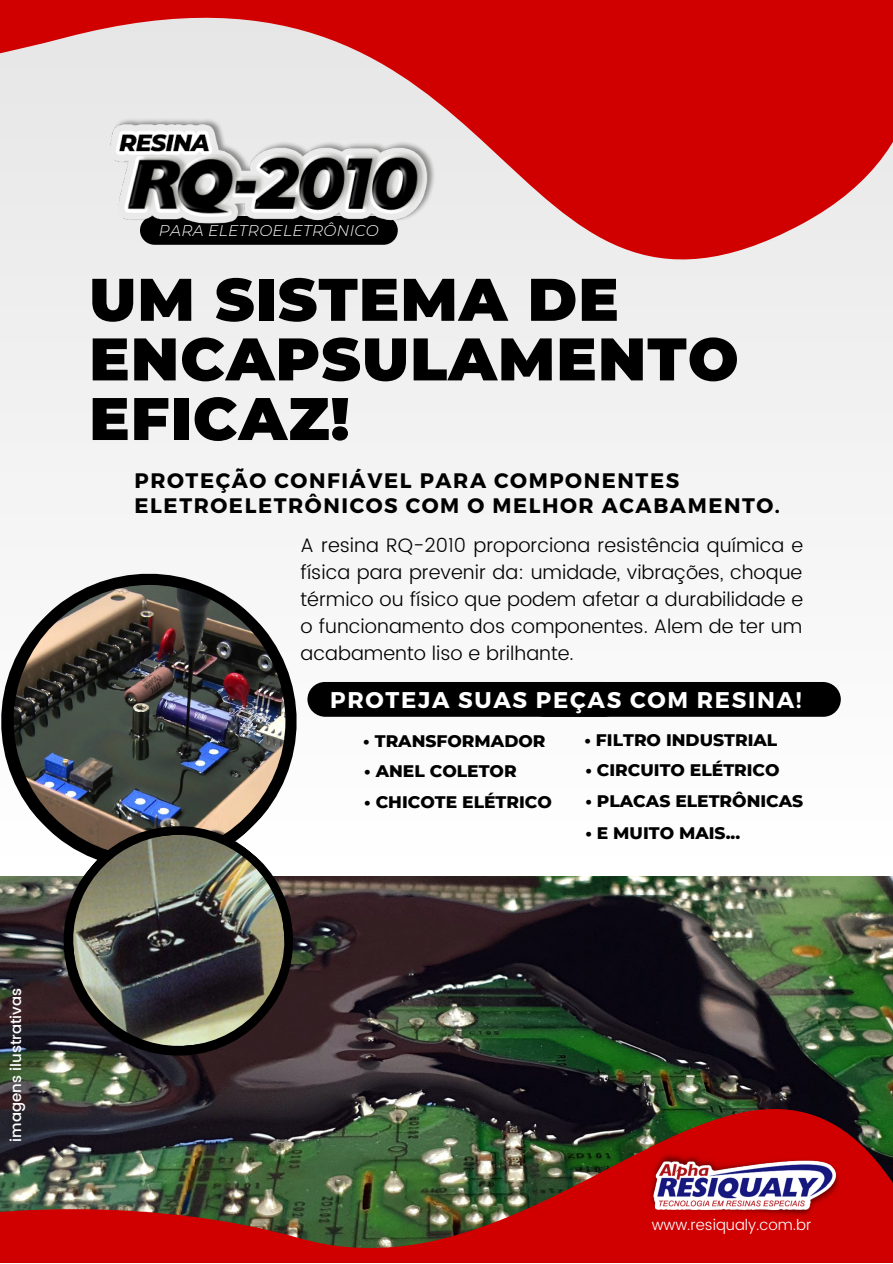
<style>
.page{position:relative;width:893px;height:1264px;background:#fff}
.page>*{position:absolute;margin:0;border:0;box-sizing:border-box;transform-origin:0 0}
.t1{font:900 60px/59.6px "Montserrat";letter-spacing:.02em;color:#000}
.t2{font:700 22.65px "Montserrat";letter-spacing:.075em;color:#fff}
.t3{font:700 21px/25.8px "Montserrat";letter-spacing:.075em;color:#000}
.t4{font:300 19.5px/27px "Poppins";color:#000;text-align:justify}
.t5{font:800 17.1px "Montserrat";color:#000}
.t6{font:italic 300 15.45px "Montserrat";letter-spacing:.02em;color:#fff}
.t7{font:300 15px "Poppins";color:#fff}
.t8{font:500 14.85px "Poppins";color:#fff}
</style>
<div class="page">
<img style="left:0;top:876px;width:892px;height:58px">
<img style="left:0;top:934px;width:892px;height:328px">
<img style="left:646px;top:1150px;width:196px;height:67px">
<svg style="left:0;top:0;width:892px;height:515px;fill:#eee"></svg>
<div style="left:311px;top:682px;width:530px;height:34px;background:#000"></div>
<svg style="left:140px;top:241px;width:258px;height:4px"></svg>
<img style="left:93px;top:112px;width:353px;height:129px">
<svg style="left:0;top:573px;width:311px;height:310px"></svg>
<img style="left:14px;top:585px;width:271px;height:271px;border-radius:50%">
<img style="left:49px;top:812px;width:258px;height:257px">
<img style="left:68px;top:829px;width:221px;height:222px">
<p class="t8" style="left:7px;top:1141px;width:155px;rotate:-90deg">imagens ilustrativas</p>
<p class="t6" style="left:159px;top:221px;width:221px">PARA ELETROELETRÔNICO</p>
<h1 class="t1" style="left:89px;top:269px;width:651px">UM SISTEMA DE<br>ENCAPSULAMENTO<br>EFICAZ!</h1>
<p class="t3" style="left:134px;top:466px;width:647px">PROTEÇÃO CONFIÁVEL PARA COMPONENTES<br>ELETROELETRÔNICOS COM O MELHOR ACABAMENTO.</p>
<p class="t4" style="left:300px;top:532px;width:504px">A resina RQ-2010 proporciona resistência química e física para prevenir da: umidade, vibrações, choque térmico ou físico que podem afetar a durabilidade e o funcionamento dos componentes. Alem de ter um acabamento liso e brilhante.</p>
<p class="t2" style="left:330px;top:685px;width:473px">PROTEJA SUAS PEÇAS COM RESINA!</p>
<p class="t5" style="left:363px;top:730px;width:184px">• TRANSFORMADOR</p>
<p class="t5" style="left:364px;top:760px;width:154px">• ANEL COLETOR</p>
<p class="t5" style="left:584px;top:729px;width:194px">• FILTRO INDUSTRIAL</p>
<p class="t5" style="left:585px;top:759px;width:196px">• CIRCUITO ELÉTRICO</p>
<p class="t5" style="left:364px;top:791px;width:189px">• CHICOTE ELÉTRICO</p>
<p class="t5" style="left:585px;top:790px;width:219px">• PLACAS ELETRÔNICAS</p>
<p class="t5" style="left:585px;top:822px;width:156px">• E MUITO MAIS...</p>
<p class="t7" style="left:651px;top:1216px;width:161px">www.resiqualy.com.br</p>
</div>
